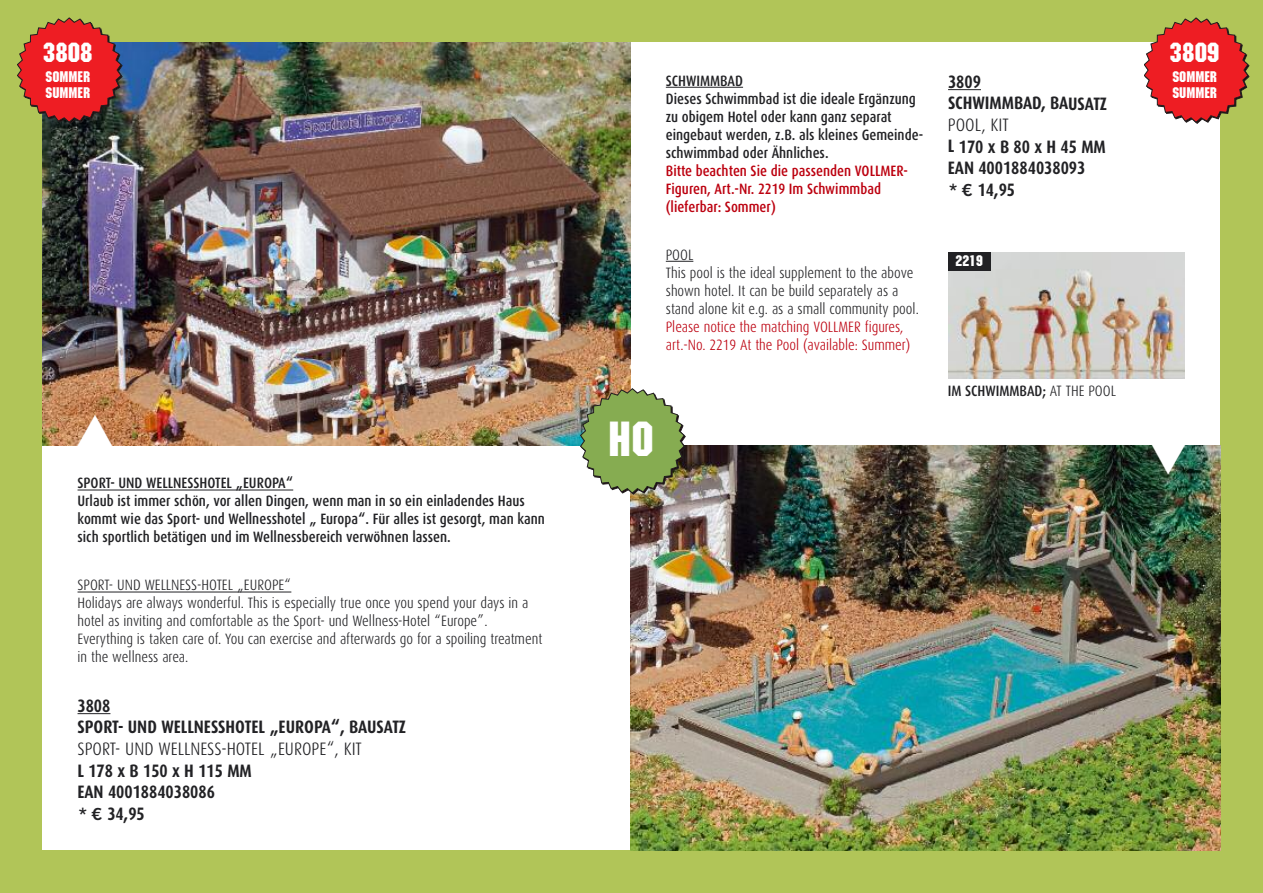
<style>
.page{position:relative;width:1263px;height:893px;background:#b1c558}
.page>*{position:absolute;margin:0;border:0;box-sizing:border-box;transform-origin:0 0}
.t1{font:48px "Machine";color:#fff}
.t2{font:27px "Machine";color:#fff}
.t3{font:700 18px/21.6px "Dax Condensed";color:#222225}
.t4{font:300 18px "Dax Condensed";color:#222225}
.t5{font:500 15px/18px "Dax Condensed";color:#222225}
.t6{font:300 15px/18px "Dax Condensed";color:#222225}
.t7{font:500 15px/18px "Dax Condensed";color:#bc000f}
.t8{font:300 15px/18px "Dax Condensed";color:#bc000f}
.t9{font:15px/16.5px "Machine";color:#fff}
.s1{font-family:"Franklin Gothic LT";font-weight:600}
.s2{font-family:"Franklin Gothic LT";font-weight:500}
.s3{font-weight:300}
</style>
<div class="page">
<div style="left:43px;top:43px;width:1177px;height:807px;background:#fff"></div>
<img style="left:43px;top:43px;width:588px;height:402px">
<hr style="left:666px;top:87px;width:77px;height:1px;background:#222225">
<svg style="left:666px;top:261px;width:27px;height:1px"></svg>
<hr style="left:78px;top:713px;width:32px;height:1px;background:#222225">
<hr style="left:948px;top:89px;width:33px;height:1px;background:#222225">
<img style="left:631px;top:445px;width:589px;height:405px">
<img style="left:580px;top:388px;width:105px;height:106px">
<hr style="left:78px;top:490px;width:215px;height:1px;background:#222225">
<hr style="left:78px;top:592px;width:213px;height:1px;background:#222225">
<img style="left:948px;top:252px;width:236px;height:126px">
<svg style="left:17px;top:18px;width:105px;height:106px"></svg>
<svg style="left:1144px;top:18px;width:105px;height:106px"></svg>
<div style="left:948px;top:252px;width:42px;height:18px;background:#222225"></div>
<svg style="left:78px;top:415px;width:34px;height:31px"></svg>
<svg style="left:1151px;top:445px;width:35px;height:30px"></svg>
<h2 class="t2" style="left:43px;top:37px;width:51px">3808</h2>
<p class="t9" style="left:46px;top:68px;width:46px">SOMMER<br>SUMMER</p>
<p class="t5" style="left:78px;top:475px;width:469px">SPORT- UND WELLNESSHOTEL „EUROPA“<br>Urlaub ist immer schön, vor allen Dingen, wenn man in so ein einladendes Haus kommt wie das Sport- und Wellnesshotel „ Europa“. Für alles ist gesorgt, man kann sich sportlich betätigen und im Wellnessbereich verwöhnen lassen.</p>
<p class="t6" style="left:78px;top:578px;width:466px">SPORT- UND WELLNESS-HOTEL „EUROPE“<br>Holidays are always wonderful. This is especially true once you spend your days in a hotel as inviting and comfortable as the Sport- und Wellness-Hotel “Europe”.<br>Everything is taken care of. You can exercise and afterwards go for a spoiling treatment in the wellness area.</p>
<p class="t3" style="left:78px;top:696px;width:330px">3808<br>SPORT- UND WELLNESSHOTEL „EUROPA“, BAUSATZ</p>
<p class="t4" style="left:78px;top:742px;width:286px">SPORT- UND WELLNESS-HOTEL „EUROPE“, KIT</p>
<p class="t3" style="left:78px;top:761px;width:176px">L178xB150xH115MM<br>EAN 4001884038086<br><span class="s1">*</span> <span class="s2">€</span> 34,95</p>
<p class="t5" style="left:666px;top:72px;width:259px">SCHWIMMBAD<br>Dieses Schwimmbad ist die ideale Ergänzung zu obigem Hotel oder kann ganz separat eingebaut werden, z.B. als kleines Gemeinde&shy;schwimmbad oder Ähnliches.</p>
<p class="t7" style="left:666px;top:162px;width:244px">Bitte beachten Sie die passenden VOLLMER-<br>Figuren, Art.-Nr. 2219 Im Schwimmbad (lieferbar: Sommer)</p>
<p class="t6" style="left:666px;top:247px;width:254px">POOL<br>This pool is the ideal supplement to the above shown hotel. It can be build separately as a stand alone kit e.g. as a small community pool.</p>
<p class="t8" style="left:666px;top:319px;width:246px">Please notice the matching VOLLMER figures, art.-No. 2219 At the Pool (available: Summer)</p>
<h1 class="t1" style="left:608px;top:411px;width:48px">HO</h1>
<p class="t3" style="left:948px;top:72px;width:161px">3809<br>SCHWIMMBAD, BAUSATZ</p>
<p class="t4" style="left:948px;top:119px;width:62px">POOL, KIT</p>
<p class="t3" style="left:948px;top:137px;width:160px">L170xB80xH45MM<br>EAN 4001884038093<br><span class="s1">*</span> <span class="s2">€</span> 14,95</p>
<p class="t9" style="left:955px;top:252px;width:29px">2219</p>
<p class="t5" style="left:948px;top:383px;width:170px">IM SCHWIMMBAD; <span class="s3">AT THE POOL</span></p>
<h2 class="t2" style="left:1170px;top:37px;width:51px">3809</h2>
<p class="t9" style="left:1172px;top:68px;width:46px">SOMMER<br>SUMMER</p>
</div>
